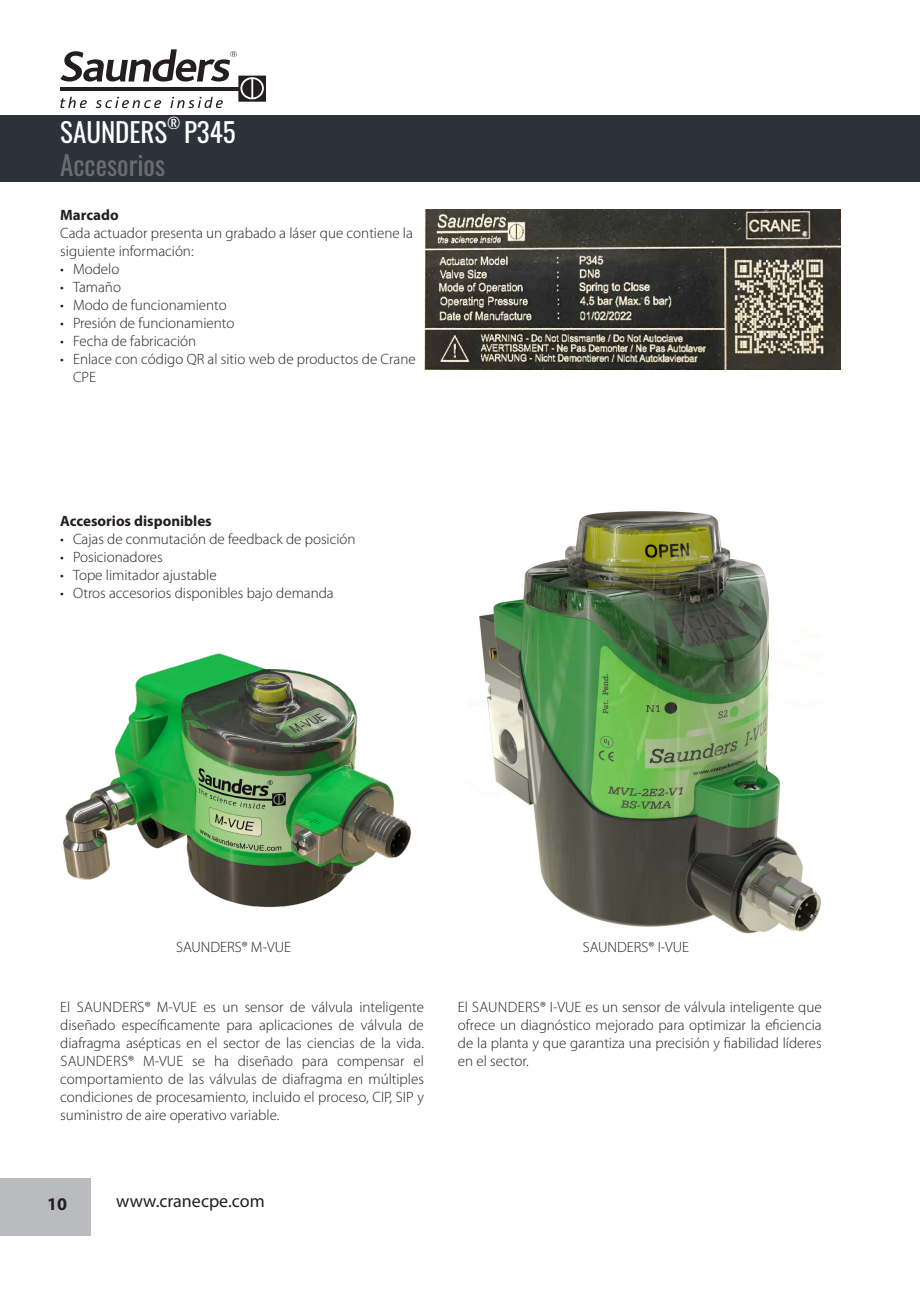
<style>
.page{position:relative;width:920px;height:1290px;background:#fff}
.page>*{position:absolute;margin:0;border:0;box-sizing:border-box;transform-origin:0 0}
.t1{font:27px "Oswald";color:#fff}
.t2{font:27px "Oswald";color:#6c6d70}
.t3{font:18px "Myriad Pro";color:#231f20}
.t4{font:700 18px "Myriad Pro";color:#231f20}
.t5{font:300 15px/18px "Myriad Pro";color:#231f20}
.t6{font:700 15px "Myriad Pro";color:#231f20}
.t7{font:15px "Oswald";color:#fff}
</style>
<div class="page">
<div style="left:0;top:116px;width:906px;height:66px;background:#2b3239"></div>
<div style="left:906px;top:116px;width:14px;height:66px;background:#2b3239"></div>
<div style="left:0;top:1178px;width:91px;height:57px;background:#babbbe"></div>
<svg style="left:60px;top:49px;width:206px;height:59px"></svg>
<img style="left:63px;top:653px;width:348px;height:255px">
<img style="left:425px;top:209px;width:416px;height:160px">
<img style="left:473px;top:511px;width:348px;height:423px">
<p class="t1" style="left:60px;top:108px;width:108px">SAUNDERS</p>
<p class="t7" style="left:167px;top:110px;width:15px">®</p>
<p class="t1" style="left:184px;top:108px;width:53px">P345</p>
<p class="t2" style="left:60px;top:141px;width:106px">Accesorios</p>
<p class="t6" style="left:60px;top:207px;width:60px">Marcado</p>
<p class="t5" style="left:60px;top:225px;width:354px">Cada actuador presenta un grabado a láser que contiene la siguiente información:</p>
<p class="t5" style="left:60px;top:261px;width:61px">• Modelo</p>
<p class="t5" style="left:60px;top:279px;width:62px">• Tamaño</p>
<p class="t5" style="left:60px;top:297px;width:168px">• Modo de funcionamiento</p>
<p class="t5" style="left:60px;top:315px;width:176px">• Presión de funcionamiento</p>
<p class="t5" style="left:60px;top:333px;width:138px">• Fecha de fabricación</p>
<p class="t5" style="left:73px;top:351px;width:344px;text-indent:-13px">• Enlace con código QR al sitio web de productos de Crane<br>CPE</p>
<p class="t6" style="left:60px;top:513px;width:153px">Accesorios disponibles</p>
<p class="t5" style="left:60px;top:531px;width:297px">• Cajas de conmutación de feedback de posición</p>
<p class="t5" style="left:60px;top:549px;width:104px">• Posicionadores</p>
<p class="t5" style="left:60px;top:567px;width:158px">• Tope limitador ajustable</p>
<p class="t5" style="left:60px;top:585px;width:275px">• Otros accesorios disponibles bajo demanda</p>
<p class="t5" style="left:176px;top:938px;width:117px">SAUNDERS® M-VUE</p>
<p class="t5" style="left:583px;top:938px;width:108px">SAUNDERS® I-VUE</p>
<p class="t5" style="left:60px;top:999px;width:365px;text-align:justify">El SAUNDERS® M-VUE es un sensor de válvula inteligente diseñado específicamente para aplicaciones de válvula de diafragma asépticas en el sector de las ciencias de la vida.<br>SAUNDERS® M-VUE se ha diseñado para compensar el comportamiento de las válvulas de diafragma en múltiples condiciones de procesamiento, incluido el proceso, CIP, SIP y suministro de aire operativo variable.</p>
<p class="t5" style="left:458px;top:999px;width:365px;text-align:justify">El SAUNDERS® I-VUE es un sensor de válvula inteligente que ofrece un diagnóstico mejorado para optimizar la eficiencia de la planta y que garantiza una precisión y fiabilidad líderes en el sector.</p>
<p class="t4" style="left:47px;top:1194px;width:21px">10</p>
<p class="t3" style="left:116px;top:1191px;width:150px">www.cranecpe.com</p>
</div>
